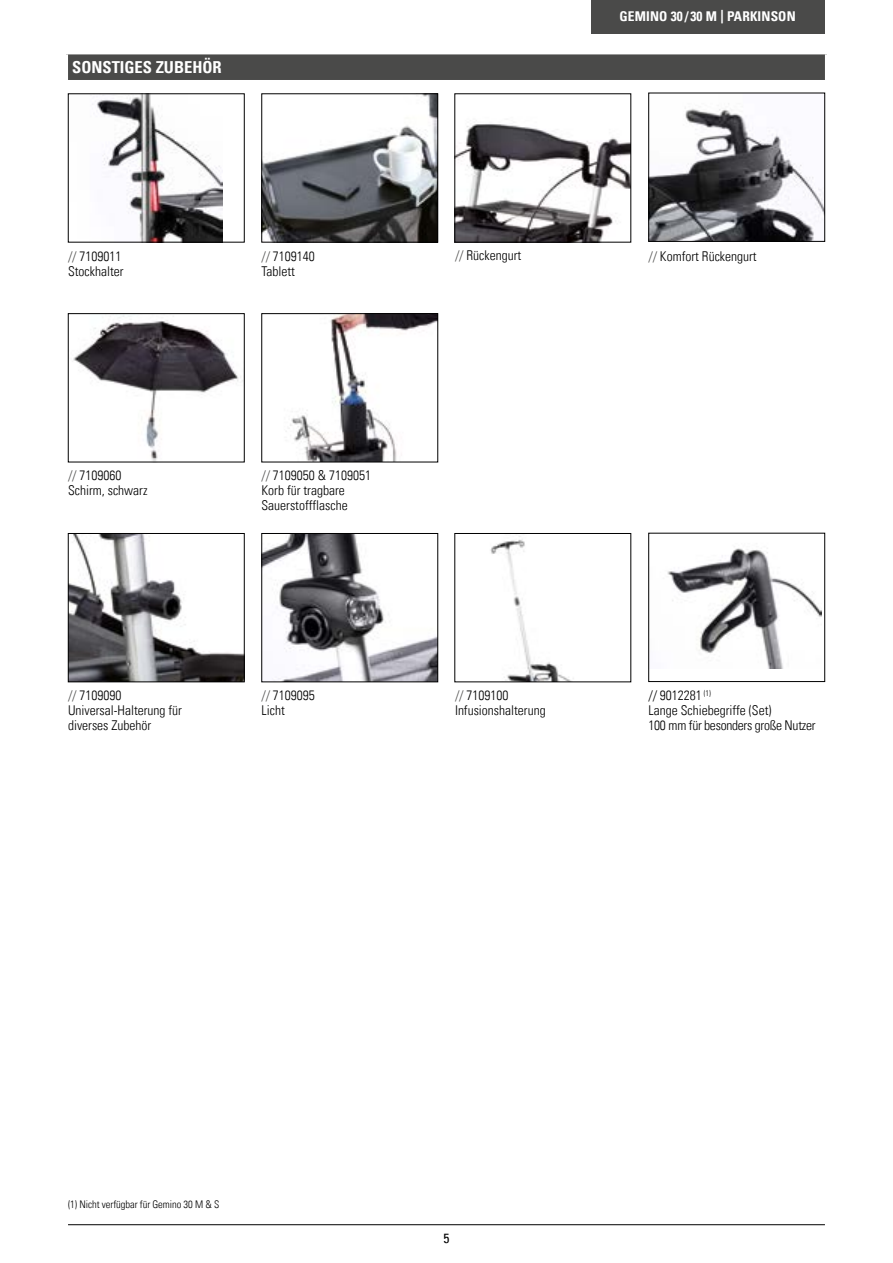
<style>
.page{position:relative;width:893px;height:1263px;background:#fff}
.page>*{position:absolute;margin:0;border:0;box-sizing:border-box;transform-origin:0 0}
.t1{font:16.5px "Univers Com 67 Bold Cond";color:#fff}
.t2{font:13.5px/15px "Univers Com 47 Light Cond";color:#000}
.t3{font:13.5px "Univers Com 67 Bold Cond";letter-spacing:.01em;color:#fff}
.t4{font:condensed 13.5px "Univers Com 57";color:#000}
.t5{font:10.5px "Univers Com 47 Light Cond";letter-spacing:-.005em;color:#000}
.s1{color:#4a4a49}
</style>
<div class="page">
<div style="left:66px;top:53px;width:761px;height:29px;background:#4a4a49"></div>
<hr style="left:65px;top:51px;width:763px;height:3px;background:#fff">
<hr style="left:65px;top:54px;width:3px;height:26px;background:#fff">
<hr style="left:825px;top:54px;width:3px;height:26px;background:#fff">
<hr style="left:65px;top:80px;width:763px;height:3px;background:#fff">
<img style="left:73px;top:315px;width:166px;height:145px">
<img style="left:286px;top:315px;width:150px;height:145px">
<div style="left:261px;top:313px;width:177px;height:149px;border:1px solid #000"></div>
<img style="left:457px;top:124px;width:172px;height:116px">
<div style="left:455px;top:94px;width:176px;height:148px;border:1px solid #000"></div>
<img style="left:70px;top:535px;width:172px;height:145px">
<div style="left:68px;top:533px;width:176px;height:149px;border:1px solid #000"></div>
<img style="left:263px;top:96px;width:173px;height:144px">
<div style="left:261px;top:94px;width:177px;height:148px;border:1px solid #000"></div>
<img style="left:263px;top:535px;width:173px;height:145px">
<div style="left:261px;top:533px;width:177px;height:149px;border:1px solid #000"></div>
<img style="left:667px;top:546px;width:155px;height:123px">
<div style="left:648px;top:533px;width:177px;height:149px;border:1px solid #000"></div>
<img style="left:92px;top:96px;width:130px;height:144px">
<div style="left:68px;top:94px;width:176px;height:148px;border:1px solid #000"></div>
<img style="left:650px;top:103px;width:173px;height:137px">
<div style="left:648px;top:93px;width:177px;height:149px;border:1px solid #000"></div>
<img style="left:490px;top:536px;width:84px;height:144px">
<div style="left:455px;top:533px;width:176px;height:149px;border:1px solid #000"></div>
<div style="left:591px;top:0;width:233px;height:34px;background:#4a4a49"></div>
<hr style="left:68px;top:1224px;width:757px;height:1px;background:#000">
<p class="t1" style="left:72px;top:57px;width:151px">SONSTIGES ZUBEHÖR</p>
<p class="t3" style="left:619px;top:8px;width:178px">GEMINO 30 / 30 M | PARKINSON</p>
<p class="t2" style="left:68px;top:248px;width:57px"><span class="s1">//</span> 7109011<br>Stockhalter</p>
<p class="t2" style="left:455px;top:248px;width:68px"><span class="s1">//</span> Rückengurt</p>
<p class="t2" style="left:262px;top:248px;width:55px"><span class="s1">//</span> 7109140</p>
<p class="t2" style="left:648px;top:248px;width:110px"><span class="s1">//</span> Komfort Rückengurt</p>
<p class="t2" style="left:262px;top:263px;width:35px">Tablett</p>
<p class="t2" style="left:68px;top:468px;width:81px"><span class="s1">//</span> 7109060<br>Schirm, schwarz</p>
<p class="t2" style="left:262px;top:468px;width:111px"><span class="s1">//</span> 7109050 &amp; 7109051<br>Korb für tragbare<br>Sauerstoffflasche</p>
<p class="t2" style="left:68px;top:688px;width:115px"><span class="s1">//</span> 7109090<br>Universal-Halterung für diverses Zubehör</p>
<p class="t2" style="left:648px;top:688px;width:169px">// 9012281 <sup>(1)<br></sup>Lange Schiebegriffe (Set)<br>100 mm für besonders große Nutzer</p>
<p class="t2" style="left:262px;top:688px;width:55px"><span class="s1">//</span> 7109095<br>Licht</p>
<p class="t2" style="left:455px;top:688px;width:92px"><span class="s1">//</span> 7109100<br>Infusionshalterung</p>
<p class="t5" style="left:68px;top:1198px;width:153px">(1) Nicht verfügbar für Gemino 30 M &amp; S</p>
<p class="t4" style="left:443px;top:1229px;width:7px">5</p>
</div>
